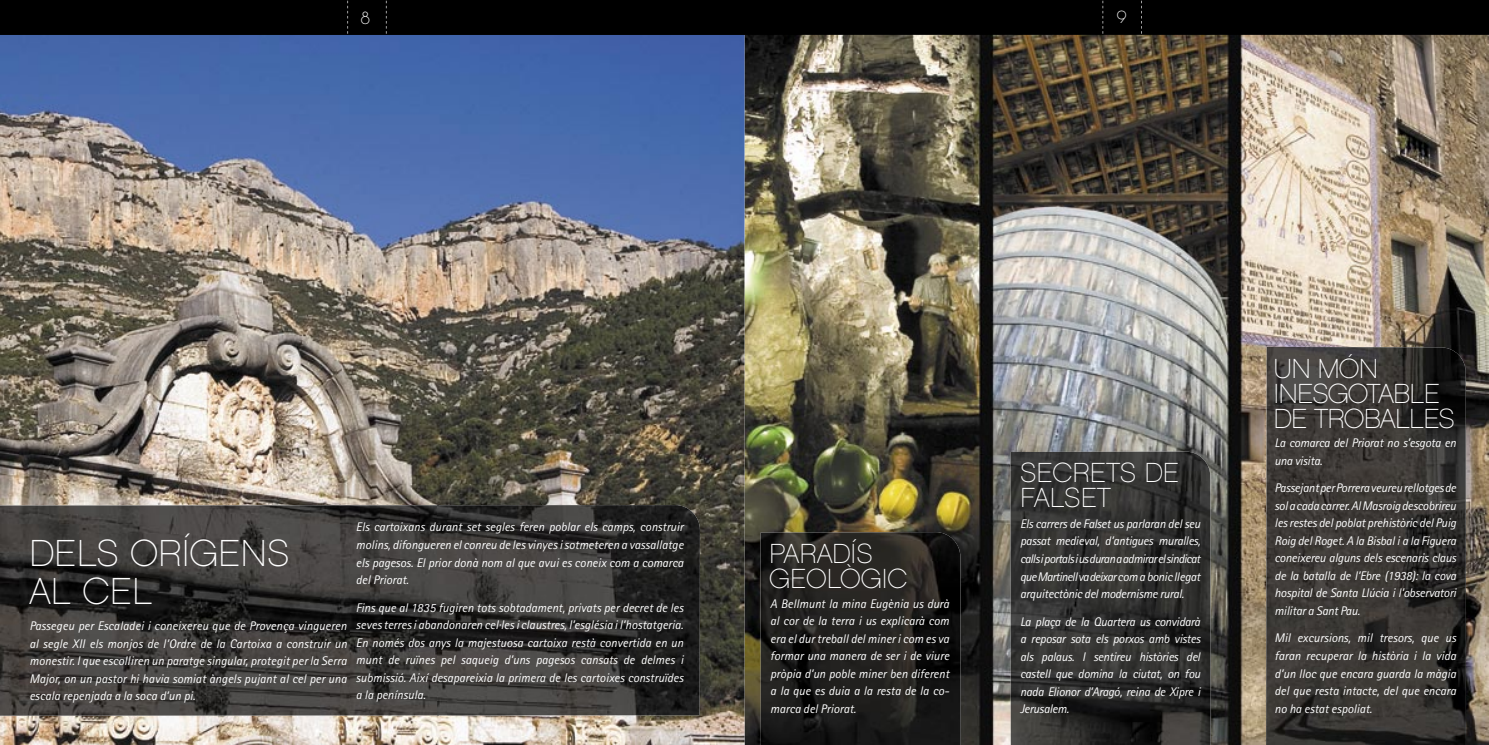
<style>
.page{position:relative;width:1489px;height:745px;background:#fff}
.page>*{position:absolute;margin:0;border:0;box-sizing:border-box;transform-origin:0 0}
.t1{font:37.5px/37.5px "Chalet Paris Nineteen Sixty";color:#fff}
.t2{font:27.5px/25px "Chalet Paris Nineteen Sixty";letter-spacing:-.03em;color:#fff}
.t3{font:27.5px/25px "Chalet Paris Nineteen Sixty";color:#fff}
.t4{font:27.5px/25px "Chalet Paris Nineteen Sixty";letter-spacing:-.005em;color:#fff}
.t5{font:17.5px "Chalet Paris Nineteen Seventy";color:#fff}
.t6{font:italic 12.5px/17.5px "Rotis Sans Serif";color:#fff;text-align:justify}
</style>
<div class="page">
<div style="left:0;top:0;width:744px;height:35px;background:#000"></div>
<svg style="left:347px;top:0;width:40px;height:34px"></svg>
<div style="left:744px;top:0;width:744px;height:35px;background:#000"></div>
<svg style="left:1102px;top:0;width:39px;height:35px"></svg>
<img style="left:0;top:35px;width:1488px;height:709px">
<img style="left:1265px;top:347px;width:200px;height:397px">
<img style="left:1010px;top:451px;width:200px;height:293px">
<img style="left:760px;top:531px;width:200px;height:213px">
<img style="left:0;top:504px;width:700px;height:211px">
<h3 class="t5" style="left:361px;top:7px;width:11px">8</h3>
<h3 class="t5" style="left:1116px;top:7px;width:11px">9</h3>
<p class="t6" style="left:356px;top:518px;width:329px">Els cartoixans durant set segles feren poblar els camps, construir molins, difongueren el conreu de les vinyes i sotmeteren a vassallatge els pagesos. El prior donà nom al que avui es coneix com a comarca del Priorat.</p>
<p class="t6" style="left:356px;top:598px;width:329px">Fins que al 1835 fugiren tots sobtadament, privats per decret de les seves terres i abandonaren cel·les i claustres, l’església i l’hostatgeria.<br>En només dos anys la majestuosa cartoixa restà convertida en un munt de ruïnes pel saqueig d’uns pagesos cansats de delmes i submissió. Així desapareixia la primera de les cartoixes construïdes a la península.</p>
<h1 class="t1" style="left:29px;top:534px;width:262px">DELS ORÍGENS<br>AL CEL</h1>
<h2 class="t3" style="left:769px;top:541px;width:140px">PARADÍS<br>GEOLÒGIC</h2>
<p class="t6" style="left:770px;top:594px;width:180px;text-align:left">A Bellmunt la mina Eugènia us durà al cor de la terra i us explicarà com era el dur treball del miner i com es va formar una manera de ser i de viure pròpia d’un poble miner ben diferent a la que es duia a la resta de la co&shy;marca del Priorat.</p>
<p class="t6" style="left:29px;top:616px;width:319px">Passegeu per Escaladei i coneixereu que de Provença vingueren al segle XII els monjos de l’Ordre de la Cartoixa a construir un monestir. I que escolliren un paratge singular, protegit per la Serra Major, on un pastor hi havia somiat àngels pujant al cel per una escala repenjada a la soca d’un pi.</p>
<h2 class="t4" style="left:1020px;top:460px;width:161px">SECRETS DE<br>FALSET</h2>
<p class="t6" style="left:1020px;top:514px;width:182px">Els carrers de Falset us parlaran del seu passat medieval, d’antigues muralles, calls i portals i us duran a admirar el sindicat que Martinell va deixar com a bonic llegat arquitectònic del modernisme rural.</p>
<p class="t6" style="left:1020px;top:612px;width:182px">La plaça de la Quartera us convidarà a reposar sota els porxos amb vistes als palaus. I sentireu històries del castell que domina la ciutat, on fou nada Elionor d’Aragó, reina de Xipre i Jerusalem.</p>
<h2 class="t2" style="left:1273px;top:355px;width:183px">UN MÓN<br>INESGOTABLE<br>DE TROBALLES</h2>
<p class="t6" style="left:1274px;top:434px;width:183px">La comarca del Priorat no s’esgota en una visita.</p>
<p class="t6" style="left:1274px;top:479px;width:183px">Passejant per Porrera veureu rellotges de sol a cada carrer. Al Masroig descobrireu les restes del poblat prehistòric del Puig Roig del Roget. A la Bisbal i a la Figuera coneixereu alguns dels escenaris claus de la batalla de l’Ebre (1938): la cova hospital de Santa Llúcia i l’observatori militar a Sant Pau.</p>
<p class="t6" style="left:1274px;top:629px;width:183px">Mil excursions, mil tresors, que us faran recuperar la història i la vida d’un lloc que encara guarda la màgia del que resta intacte, del que encara no ha estat espoliat.</p>
</div>
